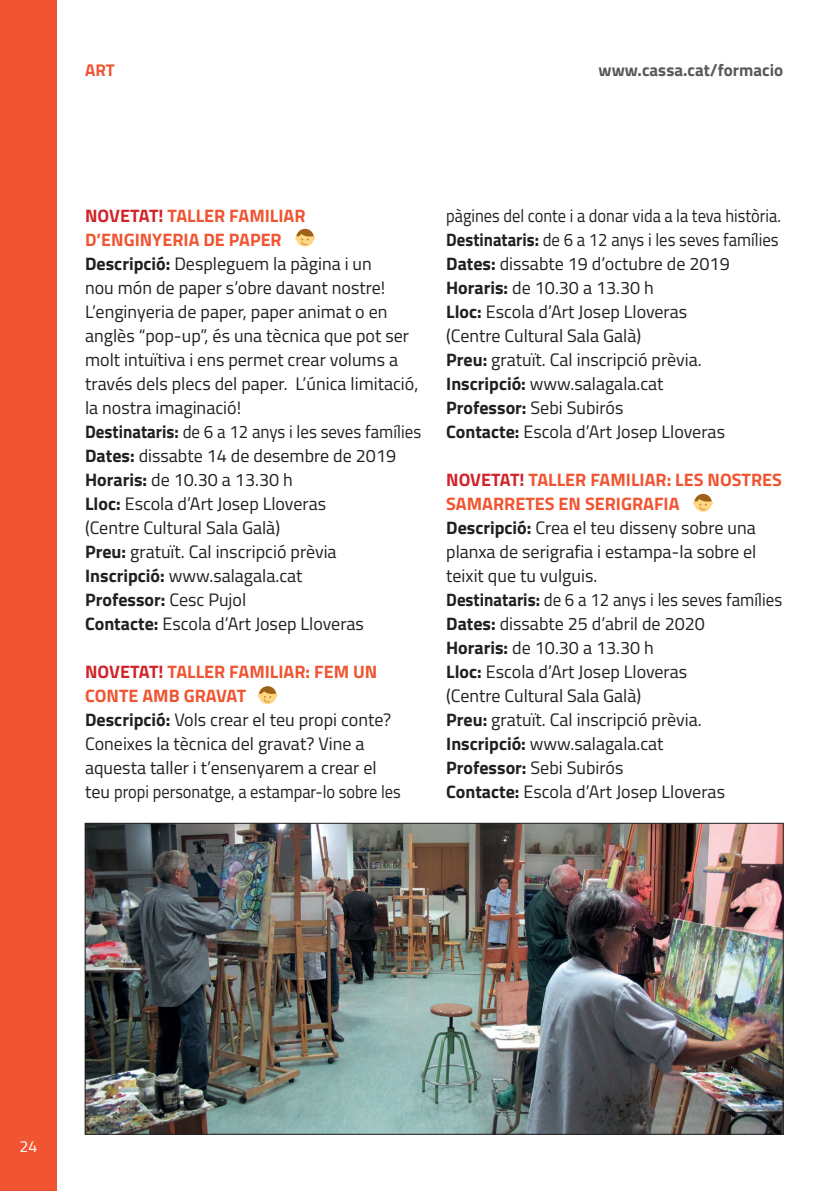
<style>
.page{position:relative;width:840px;height:1191px;background:#fff}
.page>*{position:absolute;margin:0;border:0;box-sizing:border-box;transform-origin:0 0}
.t1{font:18px/24px "Titillium Web";color:#231f20}
.t2{font:700 18px/24px "Titillium Web";color:#f05430}
.t3{font:18px "Titillium Web";color:#231f20;scale:.94 1}
.t4{font:18px "Titillium Web";color:#231f20;scale:.91 1}
.t5{font:18px "Titillium Web";color:#231f20;scale:.93 1}
.t6{font:700 18px "Titillium Web";color:#231f20}
.t7{font:700 17px "Titillium Web";color:#57585a}
.t8{font:700 17px "Titillium Web";color:#f05430}
.t9{font:16px "Titillium Web";color:#fff}
.s1{color:#d1232a}
.s2{font-weight:700}
.s3{font-weight:400}
</style>
<div class="page">
<div style="left:0;top:0;width:57px;height:1191px;background:#f05430"></div>
<img style="left:87px;top:824px;width:694px;height:308px">
<svg style="left:295px;top:229px;width:20px;height:18px"></svg>
<svg style="left:257px;top:686px;width:20px;height:18px"></svg>
<svg style="left:693px;top:494px;width:19px;height:18px"></svg>
<p class="t8" style="left:85px;top:57px;width:31px">ART</p>
<p class="t7" style="left:598px;top:57px;width:186px">www.cassa.cat/formacio</p>
<p class="t2" style="left:85px;top:202px;width:222px"><span class="s1">NOVETAT!</span> TALLER FAMILIAR<br>D’ENGINYERIA DE PAPER</p>
<p class="t1" style="left:85px;top:250px;width:334px"><span class="s2">Descripció:</span> Despleguem la pàgina i un<br>nou món de paper s’obre davant nostre!<br>L’enginyeria de paper, paper animat o en anglès “pop-up”, és una tècnica que pot ser molt intuïtiva i ens permet crear volums a través dels plecs del paper. L’única limitació, la nostra imaginació!</p>
<p class="t3" style="left:85px;top:418px;width:359px"><span class="s2">Destinataris:</span> de 6 a 12 anys i les seves famílies</p>
<p class="t1" style="left:85px;top:442px;width:312px"><span class="s2">Dates:</span> dissabte 14 de desembre de 2019</p>
<p class="t1" style="left:85px;top:466px;width:209px"><span class="s2">Horaris:</span> de 10.30 a 13.30 h</p>
<p class="t1" style="left:85px;top:490px;width:242px"><span class="s2">Lloc:</span> Escola d’Art Josep Lloveras</p>
<p class="t1" style="left:85px;top:514px;width:196px">(Centre Cultural Sala Galà)</p>
<p class="t1" style="left:85px;top:538px;width:253px"><span class="s2">Preu:</span> gratuït. Cal inscripció prèvia</p>
<p class="t1" style="left:85px;top:562px;width:219px"><span class="s2">Inscripció:</span> www.salagala.cat</p>
<p class="t6" style="left:85px;top:586px;width:162px">Professor: <span class="s3">Cesc Pujol</span></p>
<p class="t1" style="left:85px;top:610px;width:280px"><span class="s2">Contacte:</span> Escola d’Art Josep Lloveras</p>
<p class="t2" style="left:85px;top:658px;width:294px"><span class="s1">NOVETAT!</span> TALLER FAMILIAR: FEM UN<br>CONTE AMB GRAVAT</p>
<p class="t1" style="left:85px;top:706px;width:317px"><span class="s2">Descripció:</span> Vols crear el teu propi conte?<br>Coneixes la tècnica del gravat? Vine a aquesta taller i t’ensenyarem a crear el teu propi personatge, a estampar-lo sobre les</p>
<p class="t4" style="left:446px;top:202px;width:369px">pàgines del conte i a donar vida a la teva història.</p>
<p class="t5" style="left:446px;top:226px;width:359px"><span class="s2">Destinataris:</span> de 6 a 12 anys i les seves famílies</p>
<p class="t1" style="left:446px;top:250px;width:285px"><span class="s2">Dates:</span> dissabte 19 d’octubre de 2019</p>
<p class="t1" style="left:446px;top:274px;width:209px"><span class="s2">Horaris:</span> de 10.30 a 13.30 h</p>
<p class="t1" style="left:446px;top:298px;width:242px"><span class="s2">Lloc:</span> Escola d’Art Josep Lloveras</p>
<p class="t1" style="left:446px;top:322px;width:196px">(Centre Cultural Sala Galà)</p>
<p class="t1" style="left:446px;top:346px;width:257px"><span class="s2">Preu:</span> gratuït. Cal inscripció prèvia.</p>
<p class="t1" style="left:446px;top:370px;width:219px"><span class="s2">Inscripció:</span> www.salagala.cat</p>
<p class="t1" style="left:446px;top:394px;width:179px"><span class="s2">Professor:</span> Sebi Subirós</p>
<p class="t1" style="left:446px;top:418px;width:280px"><span class="s2">Contacte:</span> Escola d’Art Josep Lloveras</p>
<p class="t2" style="left:446px;top:466px;width:337px"><span class="s1">NOVETAT!</span> TALLER FAMILIAR: LES NOSTRES<br>SAMARRETES EN SERIGRAFIA</p>
<p class="t1" style="left:446px;top:514px;width:311px;text-align:justify"><span class="s2">Descripció:</span> Crea el teu disseny sobre una planxa de serigrafia i estampa-la sobre el teixit que tu vulguis.</p>
<p class="t3" style="left:446px;top:586px;width:359px"><span class="s2">Destinataris:</span> de 6 a 12 anys i les seves famílies</p>
<p class="t1" style="left:446px;top:610px;width:260px"><span class="s2">Dates:</span> dissabte 25 d’abril de 2020</p>
<p class="t1" style="left:446px;top:634px;width:209px"><span class="s2">Horaris:</span> de 10.30 a 13.30 h</p>
<p class="t1" style="left:446px;top:658px;width:242px"><span class="s2">Lloc:</span> Escola d’Art Josep Lloveras</p>
<p class="t1" style="left:446px;top:682px;width:196px">(Centre Cultural Sala Galà)</p>
<p class="t1" style="left:446px;top:706px;width:257px"><span class="s2">Preu:</span> gratuït. Cal inscripció prèvia.</p>
<p class="t1" style="left:446px;top:730px;width:219px"><span class="s2">Inscripció:</span> www.salagala.cat</p>
<p class="t1" style="left:446px;top:754px;width:179px"><span class="s2">Professor:</span> Sebi Subirós</p>
<p class="t1" style="left:446px;top:778px;width:280px"><span class="s2">Contacte:</span> Escola d’Art Josep Lloveras</p>
<p class="t9" style="left:19px;top:1135px;width:19px">24</p>
</div>
